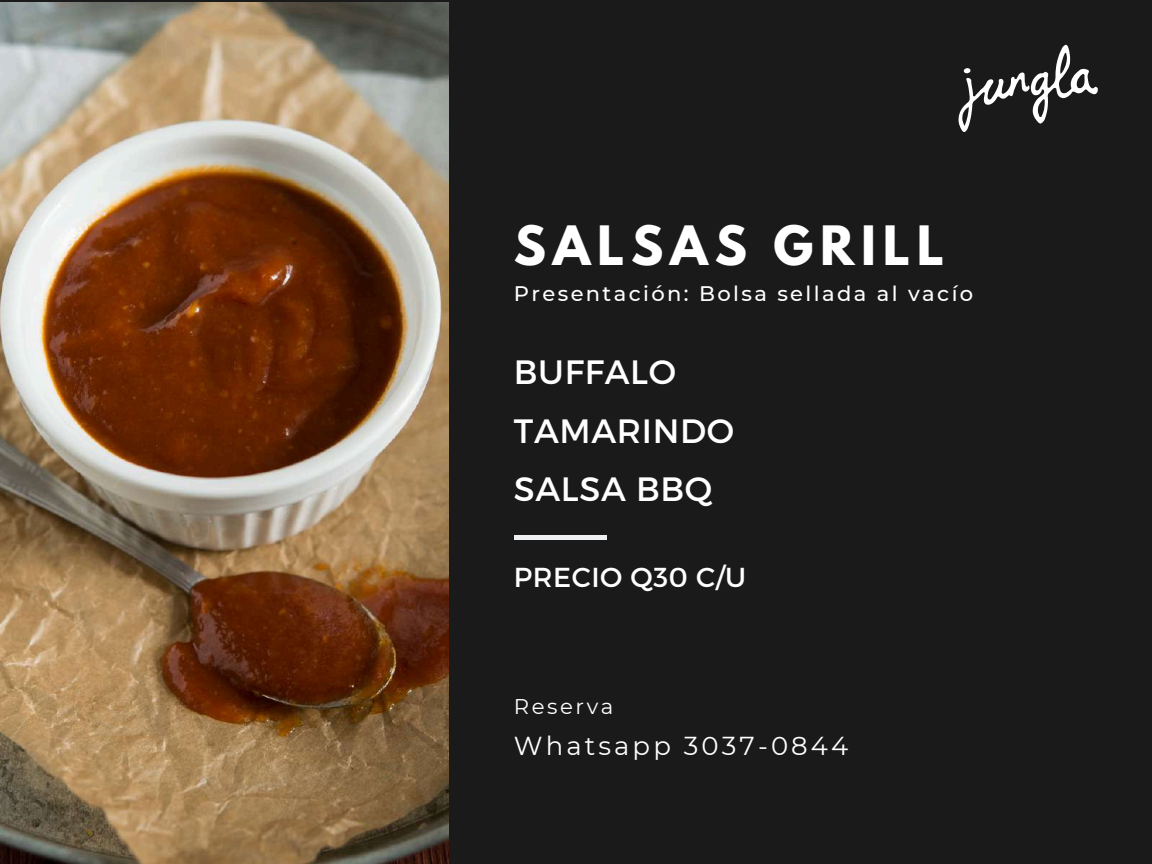
<style>
.page{position:relative;width:1152px;height:864px;background:#1a1a1a}
.page>*{position:absolute;margin:0;border:0;box-sizing:border-box;transform-origin:0 0}
.t1{font:700 48px "League Spartan";letter-spacing:.14em;color:#fff}
.t2{font:33.75px/59.4px "Montserrat";letter-spacing:.02em;color:#fff}
.t3{font:27.45px "Montserrat";letter-spacing:.02em;color:#fff}
.t4{font:25.95px "Montserrat";letter-spacing:.12em;color:#fff}
.t5{font:21.3px "Montserrat";letter-spacing:.12em;color:#fff}
.t6{font:500 21px "Montserrat";letter-spacing:.115em;color:#fff}
</style>
<div class="page">
<div style="left:514px;top:535px;width:92px;height:5px;background:#eff0f2"></div>
<img style="left:0;top:2px;width:449px;height:862px">
<svg style="left:959px;top:45px;width:139px;height:86px"></svg>
<h1 class="t1" style="left:514px;top:222px;width:432px">SALSAS GRILL</h1>
<p class="t6" style="left:514px;top:281px;width:461px">Presentación: Bolsa sellada al vacío</p>
<h2 class="t2" style="left:514px;top:341px;width:222px">BUFFALO<br>TAMARINDO</h2>
<h2 class="t2" style="left:514px;top:458px;width:200px">SALSA BBQ</h2>
<h3 class="t3" style="left:514px;top:559px;width:234px">PRECIO Q30 C/U</h3>
<p class="t5" style="left:514px;top:693px;width:101px">Reserva</p>
<p class="t4" style="left:514px;top:730px;width:336px">Whatsapp 3037-0844</p>
</div>
